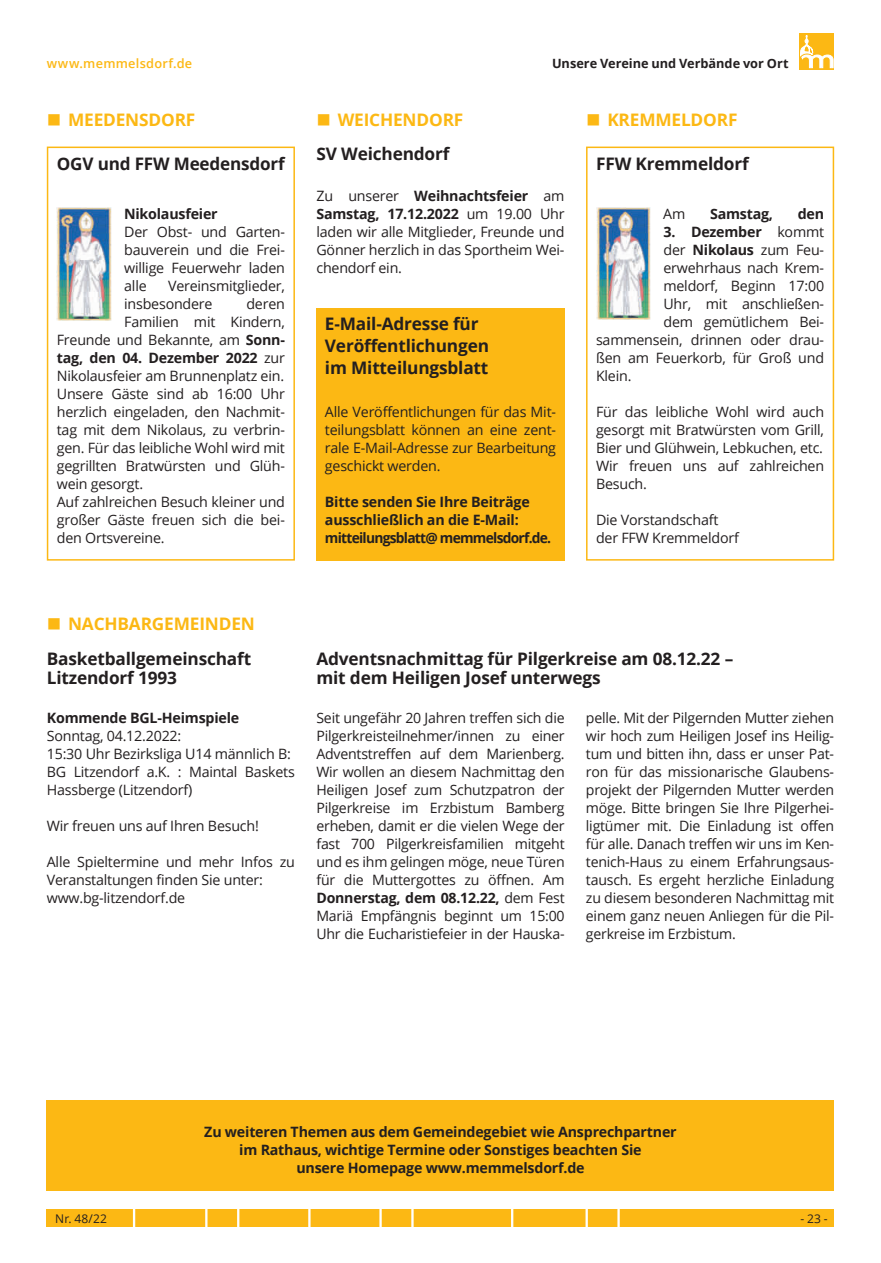
<style>
.page{position:relative;width:881px;height:1263px;background:#fff}
.page>*{position:absolute;margin:0;border:0;box-sizing:border-box;transform-origin:0 0}
.t1{font:700 17.25px/22px "Open Sans";letter-spacing:-.01em;color:#231f20}
.t2{font:700 17.25px "Open Sans";letter-spacing:-.01em;color:#fcb814}
.t3{font:14.25px/18px "Open Sans";letter-spacing:-.015em;color:#231f20;text-align:justify}
.t4{font:700 14.25px/18px "Open Sans";letter-spacing:-.015em;color:#231f20}
.t5{font:700 12.75px "Open Sans";color:#231f20}
.t6{font:600 12.75px "Open Sans";letter-spacing:.02em;color:#fcb814}
.t7{font:12px "Open Sans";letter-spacing:.015em;color:#231f20}
.s1{font-weight:700}
.s2{font-weight:400}
.s3{color:#fcb814}
</style>
<div class="page">
<svg style="left:799px;top:34px;width:34px;height:36px"></svg>
<svg style="left:799px;top:35px;width:34px;height:33px"></svg>
<div style="left:47px;top:1210px;width:786px;height:17px;background:#fcb814"></div>
<svg style="left:133px;top:1210px;width:2px;height:17px"></svg>
<svg style="left:205px;top:1210px;width:2px;height:17px"></svg>
<svg style="left:237px;top:1210px;width:2px;height:17px"></svg>
<svg style="left:308px;top:1210px;width:2px;height:17px"></svg>
<svg style="left:379px;top:1210px;width:2px;height:17px"></svg>
<svg style="left:411px;top:1210px;width:2px;height:17px"></svg>
<svg style="left:511px;top:1210px;width:2px;height:17px"></svg>
<svg style="left:585px;top:1210px;width:2px;height:17px"></svg>
<svg style="left:617px;top:1210px;width:2px;height:17px"></svg>
<img style="left:57px;top:208px;width:54px;height:112px">
<div style="left:47px;top:147px;width:248px;height:414px;border:2px solid #fcb814"></div>
<img style="left:596px;top:207px;width:54px;height:113px">
<div style="left:585px;top:147px;width:248px;height:414px;border:2px solid #fcb814"></div>
<div style="left:316px;top:309px;width:248px;height:252px;background:#fcb814"></div>
<div style="left:47px;top:1101px;width:786px;height:90px;background:#fcb814"></div>
<p class="t6" style="left:47px;top:55px;width:147px">www.memmelsdorf.de</p>
<p class="t2" style="left:47px;top:108px;width:150px">■ MEEDENSDORF</p>
<p class="t1" style="left:57px;top:152px;width:229px">OGV und FFW Meedensdorf</p>
<p class="t4" style="left:124px;top:204px;width:95px">Nikolausfeier</p>
<p class="t3" style="left:124px;top:222px;width:162px">Der Obst- und Garten&shy;bauverein und die Frei&shy;willige Feuerwehr laden alle</p>
<p class="t3" style="left:124px;top:276px;width:162px;text-indent:44px">Vereinsmitglieder, insbesondere</p>
<p class="t3" style="left:246px;top:294px;width:40px">deren</p>
<p class="t3" style="left:124px;top:312px;width:162px">Familien mit Kindern,</p>
<p class="t3" style="left:57px;top:330px;width:229px">Freunde und Bekannte, am <span class="s1">Sonn-</span></p>
<p class="t4" style="left:57px;top:348px;width:229px">tag, den 04. Dezember 2022 <span class="s2">zur</span></p>
<p class="t3" style="left:57px;top:366px;width:229px">Nikolausfeier am Brunnenplatz ein.</p>
<p class="t3" style="left:57px;top:384px;width:229px">Unsere Gäste sind ab 16:00 Uhr</p>
<p class="t3" style="left:57px;top:402px;width:229px">herzlich eingeladen, den Nachmit-</p>
<p class="t3" style="left:57px;top:420px;width:229px">tag mit dem Nikolaus, zu verbrin-</p>
<p class="t3" style="left:57px;top:438px;width:229px">gen. Für das leibliche Wohl wird mit</p>
<p class="t3" style="left:57px;top:456px;width:229px">gegrillten Bratwürsten und Glüh-</p>
<p class="t3" style="left:57px;top:474px;width:88px">wein gesorgt.</p>
<p class="t3" style="left:57px;top:492px;width:229px">Auf zahlreichen Besuch kleiner und</p>
<p class="t3" style="left:57px;top:510px;width:229px">großer Gäste freuen sich die bei-</p>
<p class="t3" style="left:57px;top:528px;width:109px">den Ortsvereine.</p>
<p class="t5" style="left:552px;top:54px;width:238px">Unsere Vereine und Verbände vor Ort</p>
<p class="t1" style="left:316px;top:103px;width:148px;line-height:33.5px"><span class="s3">■ WEICHENDORF<br></span>SV Weichendorf</p>
<p class="t3" style="left:316px;top:186px;width:249px">Zu unserer <span class="s1">Weihnachtsfeier</span> am <span class="s1">Samstag, 17.12.2022</span> um 19.00 Uhr laden wir alle Mitglieder, Freunde und Gönner herzlich in das Sportheim Wei&shy;chendorf ein.</p>
<p class="t1" style="left:325px;top:313px;width:166px">E-Mail-Adresse für<br>Veröffentlichungen im Mitteilungsblatt</p>
<p class="t3" style="left:325px;top:402px;width:232px">Alle Veröffentlichungen für das Mit&shy;teilungsblatt können an eine zent&shy;rale E-Mail-Adresse zur Bearbeitung geschickt werden.</p>
<p class="t4" style="left:325px;top:492px;width:228px">Bitte senden Sie Ihre Beiträge ausschließlich an die E-Mail: mitteilungsblatt@ memmelsdorf.de.</p>
<p class="t2" style="left:585px;top:108px;width:153px">■ KREMMELDORF</p>
<p class="t1" style="left:595px;top:152px;width:154px">FFW Kremmeldorf</p>
<p class="t3" style="left:663px;top:204px;width:24px">Am</p>
<p class="t4" style="left:709px;top:204px;width:65px">Samstag,</p>
<p class="t4" style="left:797px;top:204px;width:28px">den</p>
<p class="t4" style="left:663px;top:222px;width:162px">3. Dezember <span class="s2">kommt</span></p>
<p class="t3" style="left:663px;top:240px;width:162px">der <span class="s1">Nikolaus</span> zum Feu-</p>
<p class="t3" style="left:663px;top:258px;width:162px">erwehrhaus nach Krem-</p>
<p class="t3" style="left:663px;top:276px;width:162px">meldorf, Beginn 17:00</p>
<p class="t3" style="left:663px;top:294px;width:162px">Uhr, mit anschließen-</p>
<p class="t3" style="left:663px;top:312px;width:162px">dem gemütlichem Bei-</p>
<p class="t3" style="left:595px;top:330px;width:229px">sammensein, drinnen oder drau-</p>
<p class="t3" style="left:595px;top:348px;width:229px">ßen am Feuerkorb, für Groß und</p>
<p class="t3" style="left:595px;top:366px;width:37px">Klein.</p>
<p class="t3" style="left:595px;top:402px;width:229px">Für das leibliche Wohl wird auch gesorgt mit Bratwürsten vom Grill, Bier und Glühwein, Lebkuchen, etc.<br>Wir freuen uns auf zahlreichen Besuch.</p>
<p class="t3" style="left:595px;top:510px;width:144px">Die Vorstandschaft der FFW Kremmeldorf</p>
<p class="t1" style="left:47px;top:606px;width:209px;line-height:34.5px"><span class="s3">■ NACHBARGEMEINDEN<br></span>Basketballgemeinschaft</p>
<p class="t1" style="left:47px;top:666px;width:132px">Litzendorf 1993</p>
<p class="t4" style="left:47px;top:708px;width:194px">Kommende BGL-Heimspiele</p>
<p class="t3" style="left:47px;top:726px;width:249px;text-align:left">Sonntag, 04.12.2022:<br>15:30 Uhr Bezirksliga U14 männlich B:<br>BG Litzendorf a.K. : Maintal Baskets<br>Hassberge (Litzendorf)</p>
<p class="t3" style="left:47px;top:816px;width:213px">Wir freuen uns auf Ihren Besuch!</p>
<p class="t3" style="left:47px;top:852px;width:249px;text-align:left">Alle Spieltermine und mehr Infos zu<br>Veranstaltungen finden Sie unter: www.bg-litzendorf.de</p>
<p class="t1" style="left:316px;top:649px;width:418px;line-height:18.9px">Adventsnachmittag für Pilgerkreise am 08.12.22 – mit dem Heiligen Josef unterwegs</p>
<p class="t3" style="left:316px;top:708px;width:250px">Seit ungefähr 20 Jahren treffen sich die Pilgerkreisteilnehmer/innen zu einer Adventstreffen auf dem Marienberg.<br>Wir wollen an diesem Nachmittag den Heiligen Josef zum Schutzpatron der Pilgerkreise im Erzbistum Bamberg erheben, damit er die vielen Wege der fast 700 Pilgerkreisfamilien mitgeht und es ihm gelingen möge, neue Türen für die Muttergottes zu öffnen. Am <span class="s1">Donnerstag, dem 08.12.22,</span> dem Fest Mariä Empfängnis beginnt um 15:00<br>Uhr die Eucharistiefeier in der Hauska-</p>
<p class="t3" style="left:585px;top:708px;width:250px">pelle. Mit der Pilgernden Mutter ziehen wir hoch zum Heiligen Josef ins Heilig&shy;tum und bitten ihn, dass er unser Pat&shy;ron für das missionarische Glaubens&shy;projekt der Pilgernden Mutter werden möge. Bitte bringen Sie Ihre Pilgerhei&shy;ligtümer mit. Die Einladung ist offen für alle. Danach treffen wir uns im Ken&shy;tenich-Haus zu einem Erfahrungsaus&shy;tausch. Es ergeht herzliche Einladung zu diesem besonderen Nachmittag mit einem ganz neuen Anliegen für die Pil&shy;gerkreise im Erzbistum.</p>
<p class="t4" style="left:204px;top:1122px;width:473px;text-align:center">Zu weiteren Themen aus dem Gemeindegebiet wie Ansprechpartner im Rathaus, wichtige Termine oder Sonstiges beachten Sie<br>unsere Homepage www.memmelsdorf.de</p>
<p class="t7" style="left:55px;top:1211px;width:53px">Nr. 48/22</p>
<p class="t7" style="left:800px;top:1211px;width:29px">- 23 -</p>
</div>
